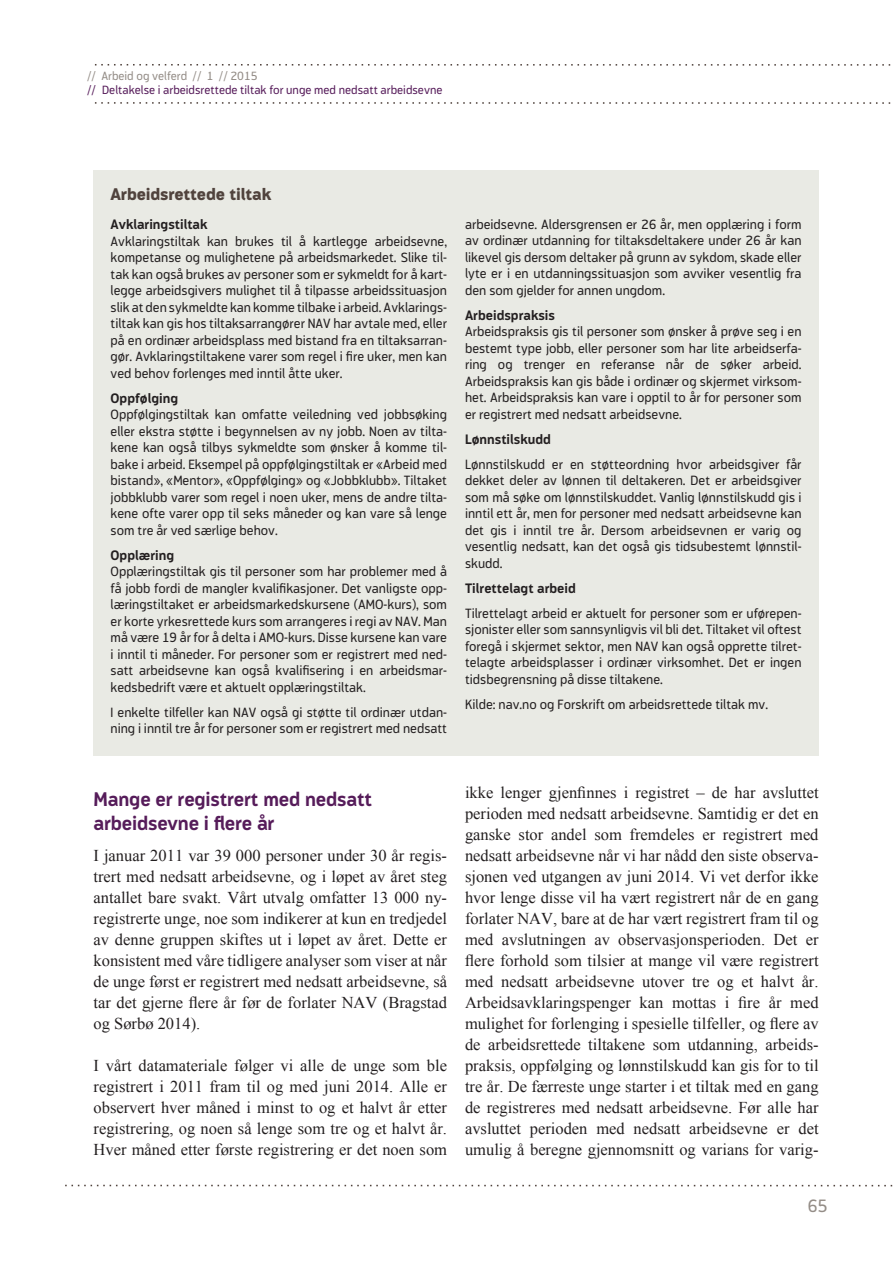
<style>
.page{position:relative;width:893px;height:1263px;background:#fff}
.page>*{position:absolute;margin:0;border:0;box-sizing:border-box;transform-origin:0 0}
.t1{font:700 19.5px/24px "Modus";letter-spacing:-.01em;color:#561c5a}
.t2{font:18px "Modus";color:#948d87}
.t3{font:16.5px/21px "Times New Roman";color:#231f20;text-align:justify}
.t4{font:800 16.5px "Modus";letter-spacing:-.01em;color:#50433d}
.t5{font:13.5px/16.5px "Modus";color:#231f20;text-align:justify}
.t6{font:700 13.5px "Modus";color:#231f20}
.t7{font:12px "Modus";color:#561c5a}
.t8{font:12px "Modus";color:#948d87}
</style>
<div class="page">
<svg style="left:94px;top:64px;width:797px;height:2px"></svg>
<svg style="left:94px;top:102px;width:797px;height:2px"></svg>
<svg style="left:65px;top:1185px;width:828px;height:1px"></svg>
<div style="left:94px;top:171px;width:725px;height:585px;background:#e9eae4"></div>
<p class="t8" style="left:87px;top:69px;width:172px">// Arbeid og velferd // 1 // 2015</p>
<p class="t7" style="left:87px;top:83px;width:357px">// Deltakelse i arbeidsrettede tiltak for unge med nedsatt arbeidsevne</p>
<p class="t4" style="left:111px;top:185px;width:162px">Arbeidsrettede tiltak</p>
<p class="t6" style="left:111px;top:217px;width:98px">Avklaringstiltak</p>
<p class="t5" style="left:111px;top:233px;width:338px">Avklaringstiltak kan brukes til å kartlegge arbeidsevne, kompetanse og mulighetene på arbeidsmarkedet. Slike til&shy;tak kan også brukes av personer som er sykmeldt for å kart&shy;legge arbeidsgivers mulighet til å tilpasse arbeidssituasjon slik at den sykmeldte kan komme tilbake i arbeid. Avklarings&shy;tiltak kan gis hos tiltaksarrangører NAV har avtale med, eller på en ordinær arbeidsplass med bistand fra en tiltaksarran&shy;gør. Avklaringstiltakene varer som regel i fire uker, men kan ved behov forlenges med inntil åtte uker.</p>
<p class="t6" style="left:111px;top:390px;width:69px">Oppfølging</p>
<p class="t5" style="left:111px;top:406px;width:338px">Oppfølgingstiltak kan omfatte veiledning ved jobbsøking eller ekstra støtte i begynnelsen av ny jobb. Noen av tilta&shy;kene kan også tilbys sykmeldte som ønsker å komme til&shy;bake i arbeid. Eksempel på oppfølgingstiltak er «Arbeid med bistand», «Mentor», «Oppfølging» og «Jobbklubb». Tiltaket jobbklubb varer som regel i noen uker, mens de andre tilta&shy;kene ofte varer opp til seks måneder og kan vare så lenge som tre år ved særlige behov.</p>
<p class="t6" style="left:111px;top:547px;width:65px">Opplæring</p>
<p class="t5" style="left:111px;top:563px;width:338px">Opplæringstiltak gis til personer som har problemer med å få jobb fordi de mangler kvalifikasjoner. Det vanligste opp&shy;læringstiltaket er arbeidsmarkedskursene (AMO-kurs), som er korte yrkesrettede kurs som arrangeres i regi av NAV. Man må være 19 år for å delta i AMO-kurs. Disse kursene kan vare i inntil ti måneder. For personer som er registrert med ned&shy;satt arbeidsevne kan også kvalifisering i en arbeidsmar&shy;kedsbedrift være et aktuelt opplæringstiltak.</p>
<p class="t5" style="left:111px;top:703px;width:338px">I enkelte tilfeller kan NAV også gi støtte til ordinær utdan&shy;ning i inntil tre år for personer som er registrert med nedsatt</p>
<p class="t5" style="left:465px;top:216px;width:338px">arbeidsevne. Aldersgrensen er 26 år, men opplæring i form av ordinær utdanning for tiltaksdeltakere under 26 år kan likevel gis dersom deltaker på grunn av sykdom, skade eller lyte er i en utdanningssituasjon som avviker vesentlig fra den som gjelder for annen ungdom.</p>
<p class="t6" style="left:465px;top:308px;width:91px">Arbeidspraksis</p>
<p class="t5" style="left:465px;top:323px;width:338px">Arbeidspraksis gis til personer som ønsker å prøve seg i en bestemt type jobb, eller personer som har lite arbeidserfa&shy;ring og trenger en referanse når de søker arbeid.<br>Arbeidspraksis kan gis både i ordinær og skjermet virksom&shy;het. Arbeidspraksis kan vare i opptil to år for personer som er registrert med nedsatt arbeidsevne.</p>
<p class="t6" style="left:465px;top:432px;width:87px">Lønnstilskudd</p>
<p class="t5" style="left:465px;top:456px;width:338px">Lønnstilskudd er en støtteordning hvor arbeidsgiver får dekket deler av lønnen til deltakeren. Det er arbeidsgiver som må søke om lønnstilskuddet. Vanlig lønnstilskudd gis i inntil ett år, men for personer med nedsatt arbeidsevne kan det gis i inntil tre år. Dersom arbeidsevnen er varig og vesentlig nedsatt, kan det også gis tidsubestemt lønnstil&shy;skudd.</p>
<p class="t6" style="left:465px;top:581px;width:112px">Tilrettelagt arbeid</p>
<p class="t5" style="left:465px;top:605px;width:338px">Tilrettelagt arbeid er aktuelt for personer som er uførepen&shy;sjonister eller som sannsynligvis vil bli det. Tiltaket vil oftest foregå i skjermet sektor, men NAV kan også opprette tilret&shy;telagte arbeidsplasser i ordinær virksomhet. Det er ingen tidsbegrensning på disse tiltakene.</p>
<p class="t5" style="left:465px;top:696px;width:305px">Kilde: nav.no og Forskrift om arbeidsrettede tiltak mv.</p>
<h1 class="t1" style="left:94px;top:787px;width:280px">Mange er registrert med nedsatt arbeidsevne i flere år</h1>
<p class="t3" style="left:94px;top:845px;width:355px">I januar 2011 var 39 000 personer under 30 år regis&shy;trert med nedsatt arbeidsevne, og i løpet av året steg antallet bare svakt. Vårt utvalg omfatter 13 000 ny&shy;registrerte unge, noe som indikerer at kun en tredjedel av denne gruppen skiftes ut i løpet av året. Dette er konsistent med våre tidligere analyser som viser at når de unge først er registrert med nedsatt arbeidsevne, så tar det gjerne flere år før de forlater NAV (Bragstad og Sørbø 2014).</p>
<p class="t3" style="left:94px;top:1055px;width:355px">I vårt datamateriale følger vi alle de unge som ble registrert i 2011 fram til og med juni 2014. Alle er observert hver måned i minst to og et halvt år etter registrering, og noen så lenge som tre og et halvt år.<br>Hver måned etter første registrering er det noen som</p>
<p class="t3" style="left:465px;top:782px;width:355px">ikke lenger gjenfinnes i registret – de har avsluttet perioden med nedsatt arbeidsevne. Samtidig er det en ganske stor andel som fremdeles er registrert med nedsatt arbeidsevne når vi har nådd den siste observa&shy;sjonen ved utgangen av juni 2014. Vi vet derfor ikke hvor lenge disse vil ha vært registrert når de en gang forlater NAV, bare at de har vært registrert fram til og med avslutningen av observasjonsperioden. Det er flere forhold som tilsier at mange vil være registrert med nedsatt arbeidsevne utover tre og et halvt år.<br>Arbeidsavklaringspenger kan mottas i fire år med mulighet for forlenging i spesielle tilfeller, og flere av de arbeidsrettede tiltakene som utdanning, arbeids&shy;praksis, oppfølging og lønnstilskudd kan gis for to til tre år. De færreste unge starter i et tiltak med en gang de registreres med nedsatt arbeidsevne. Før alle har avsluttet perioden med nedsatt arbeidsevne er det umulig å beregne gjennomsnitt og varians for varig-</p>
<h2 class="t2" style="left:807px;top:1195px;width:22px">65</h2>
</div>
